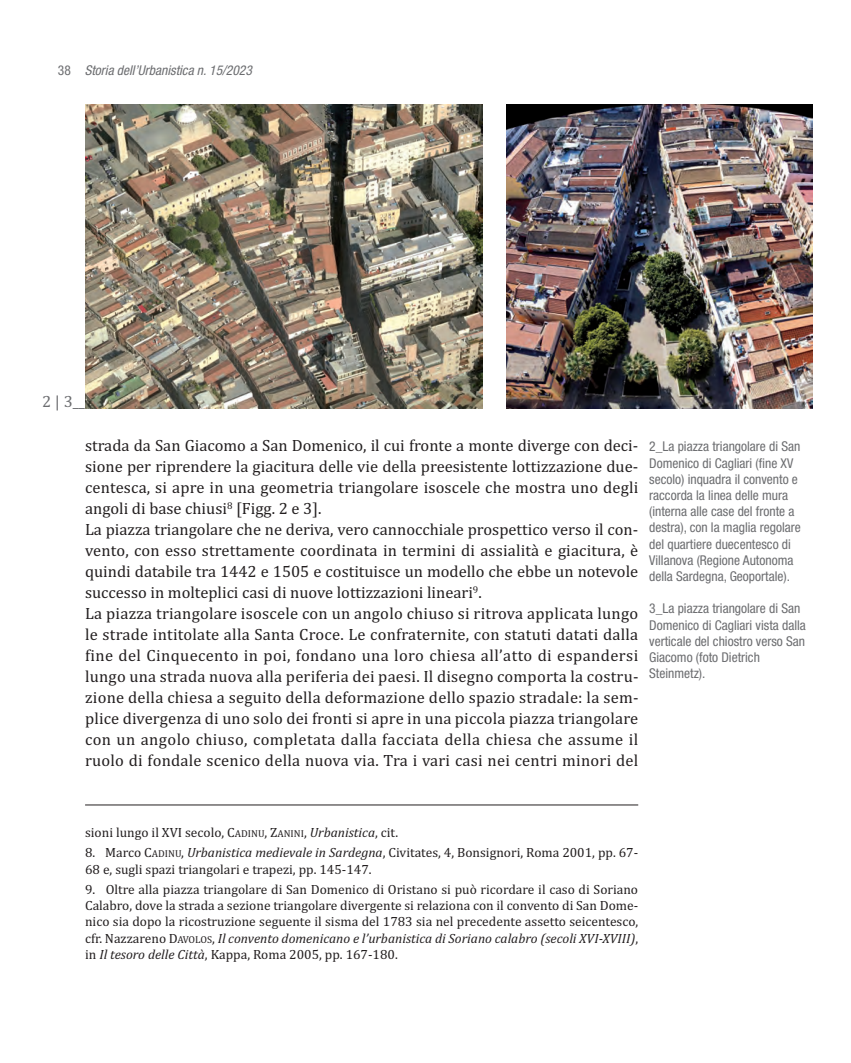
<style>
.page{position:relative;width:851px;height:1063px;background:#fff}
.page>*{position:absolute;margin:0;border:0;box-sizing:border-box;transform-origin:0 0}
.t1{font:16.5px/21px "Cambria";letter-spacing:.01em;color:#231f20}
.t2{font:16.5px "Cambria";color:#6c6d70}
.t3{font:13.5px/16.2px "Cambria";color:#231f20}
.t4{font:condensed 13.5px/16.2px "Helvetica Neue LT Std";color:#6c6d70}
.t5{font:italic condensed 13.5px "Helvetica Neue LT Std";color:#6c6d70}
.s1{font-style:normal}
.s2{font-size:10.2px}
.s3{font-style:italic}
</style>
<div class="page">
<hr style="left:85px;top:805px;width:553px;height:1px;background:#231f20">
<img style="left:85px;top:104px;width:397px;height:304px">
<img style="left:506px;top:104px;width:306px;height:304px">
<p class="t5" style="left:58px;top:66px;width:195px"><span class="s1">38</span> Storia dell’Urbanistica n. 15/2023</p>
<p class="t2" style="left:42px;top:392px;width:44px">2 | 3__</p>
<p class="t1" style="left:85px;top:435px;width:555px">strada da San Giacomo a San Domenico, il cui fronte a monte diverge con deci&shy;sione per riprendere la giacitura delle vie della preesistente lottizzazione due&shy;centesca, si apre in una geometria triangolare isoscele che mostra uno degli angoli di base chiusi<sup>8</sup> [Figg. 2 e 3].<br>La piazza triangolare che ne deriva, vero cannocchiale prospettico verso il con&shy;vento, con esso strettamente coordinata in termini di assialità e giacitura, è quindi databile tra 1442 e 1505 e costituisce un modello che ebbe un notevole successo in molteplici casi di nuove lottizzazioni lineari<sup>9</sup>.<br>La piazza triangolare isoscele con un angolo chiuso si ritrova applicata lungo le strade intitolate alla Santa Croce. Le confraternite, con statuti datati dalla fine del Cinquecento in poi, fondano una loro chiesa all’atto di espandersi lungo una strada nuova alla periferia dei paesi. Il disegno comporta la costru&shy;zione della chiesa a seguito della deformazione dello spazio stradale: la sem&shy;plice divergenza di uno solo dei fronti si apre in una piccola piazza triangolare con un angolo chiuso, completata dalla facciata della chiesa che assume il ruolo di fondale scenico della nuova via. Tra i vari casi nei centri minori del</p>
<p class="t4" style="left:649px;top:440px;width:153px">2_La piazza triangolare di San<br>Domenico di Cagliari (fine XV secolo) inquadra il convento e raccorda la linea delle mura (interna alle case del fronte a destra), con la maglia regolare del quartiere duecentesco di<br>Villanova (Regione Autonoma della Sardegna, Geoportale).</p>
<p class="t4" style="left:649px;top:602px;width:158px">3_La piazza triangolare di San<br>Domenico di Cagliari vista dalla verticale del chiostro verso San<br>Giacomo (foto Dietrich<br>Steinmetz).</p>
<p class="t3" style="left:85px;top:824px;width:314px">sioni lungo il XVI secolo, C<span class="s2">ADINU</span>, Z<span class="s2">ANINI</span>, <span class="s3">Urbanistica</span>, cit.</p>
<p class="t3" style="left:85px;top:845px;width:554px">8. Marco C<span class="s2">ADINU</span>, <span class="s3">Urbanistica medievale in Sardegna</span>, Civitates, 4, Bonsignori, Roma 2001, pp. 67-<br>68 e, sugli spazi triangolari e trapezi, pp. 145-147.</p>
<p class="t3" style="left:85px;top:881px;width:554px;text-align:justify">9. Oltre alla piazza triangolare di San Domenico di Oristano si può ricordare il caso di Soriano Calabro, dove la strada a sezione triangolare divergente si relaziona con il convento di San Dome&shy;nico sia dopo la ricostruzione seguente il sisma del 1783 sia nel precedente assetto seicentesco, cfr. Nazzareno D<span class="s2">AVOLOS</span>, <span class="s3">Il convento domenicano e l’urbanistica di Soriano calabro (secoli XVI-XVIII)</span>, in <span class="s3">Il tesoro delle Città</span>, Kappa, Roma 2005, pp. 167-180.</p>
</div>
